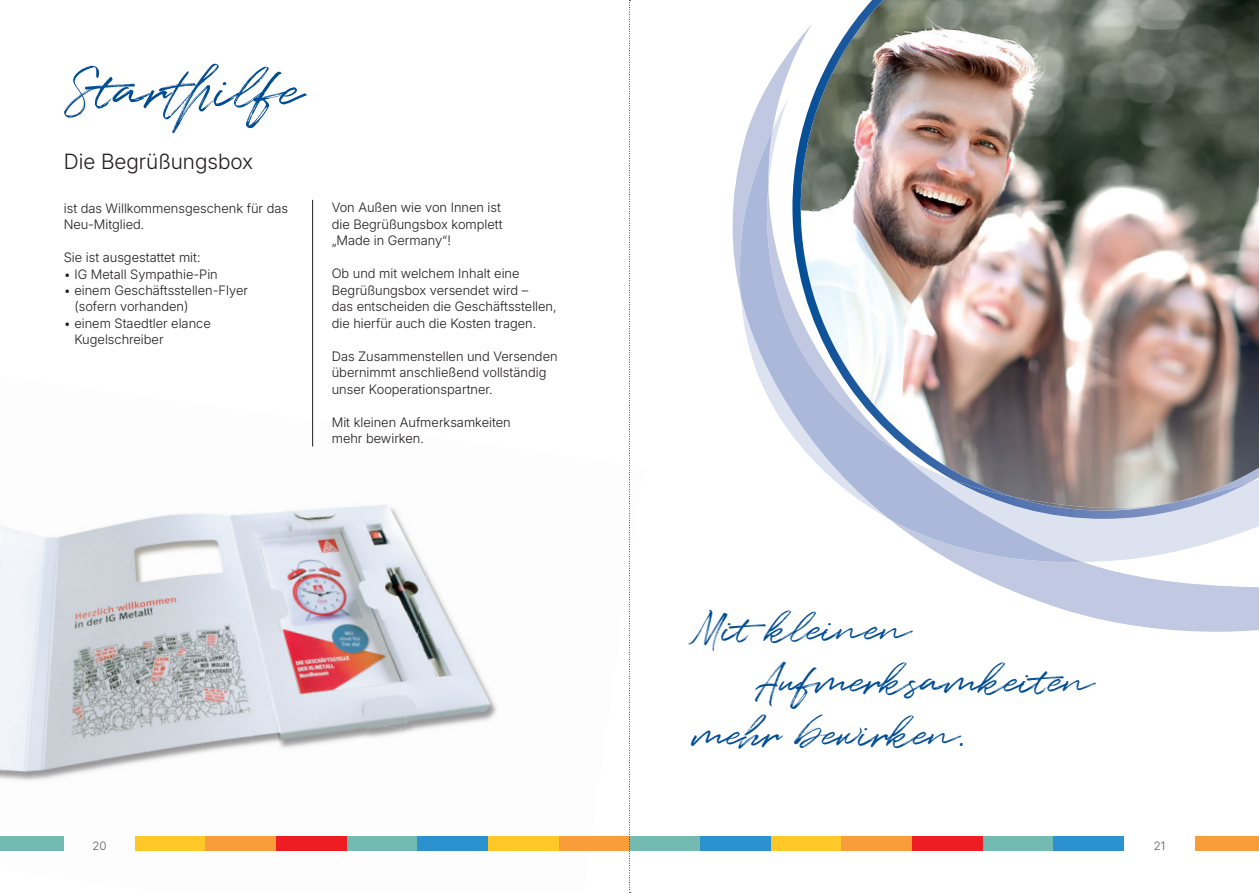
<style>
.page{position:relative;width:1259px;height:893px;background:#fff}
.page>*{position:absolute;margin:0;border:0;box-sizing:border-box;transform-origin:0 0}
.t1{font:57px "Quentin";letter-spacing:-.005em;color:#014d95}
.t2{font:42px "Quentin";letter-spacing:-.01em;color:#014d95}
.t3{font:300 21px "Inter 18 pt";color:#231f20}
.t4{font:300 13.05px/16.5px "Inter 18 pt";color:#231f20}
.t5{font:300 11.55px "Inter 18 pt";color:#625b55}
</style>
<div class="page">
<img style="left:283px;top:418px;width:115px;height:97px">
<img style="left:0;top:523px;width:121px;height:51px">
<img style="left:121px;top:511px;width:162px;height:80px">
<img style="left:270px;top:515px;width:148px;height:96px">
<img style="left:418px;top:555px;width:40px;height:77px">
<img style="left:0;top:574px;width:121px;height:98px">
<img style="left:108px;top:591px;width:162px;height:96px">
<img style="left:256px;top:611px;width:162px;height:97px">
<img style="left:405px;top:632px;width:92px;height:97px">
<img style="left:0;top:672px;width:108px;height:99px">
<img style="left:94px;top:687px;width:162px;height:84px">
<img style="left:242px;top:708px;width:163px;height:63px">
<img style="left:391px;top:729px;width:33px;height:42px">
<svg style="left:732px;top:49px;width:527px;height:583px"></svg>
<svg style="left:740px;top:97px;width:519px;height:465px;fill:#dde2f0"></svg>
<svg style="left:739px;top:130px;width:343px;height:432px"></svg>
<img style="left:792px;top:0;width:467px;height:501px">
<img style="left:845px;top:0;width:38px;height:50px">
<img style="left:800px;top:50px;width:51px;height:326px">
<img style="left:851px;top:375px;width:51px;height:59px">
<img style="left:902px;top:434px;width:51px;height:37px">
<img style="left:953px;top:470px;width:61px;height:10px">
<img style="left:1178px;top:468px;width:81px;height:33px">
<svg style="left:953px;top:480px;width:297px;height:39px;background:#aaaebd"></svg>
<img style="left:1013px;top:497px;width:166px;height:14px">
<hr style="left:312px;top:200px;width:1px;height:246px;background:#231f20">
<div style="left:771px;top:836px;width:70px;height:15px;background:#fec829"></div>
<div style="left:700px;top:836px;width:71px;height:15px;background:#2c91cf"></div>
<div style="left:629px;top:836px;width:71px;height:15px;background:#73bbb0"></div>
<div style="left:841px;top:836px;width:71px;height:15px;background:#f89d39"></div>
<div style="left:912px;top:836px;width:70px;height:15px;background:#ee1d23"></div>
<div style="left:982px;top:836px;width:71px;height:15px;background:#73bbb0"></div>
<div style="left:1053px;top:836px;width:71px;height:15px;background:#2c91cf"></div>
<div style="left:1194px;top:836px;width:65px;height:15px;background:#f89d39"></div>
<div style="left:135px;top:836px;width:70px;height:15px;background:#fec829"></div>
<div style="left:0;top:836px;width:64px;height:15px;background:#73bbb0"></div>
<div style="left:205px;top:836px;width:71px;height:15px;background:#f89d39"></div>
<div style="left:276px;top:836px;width:71px;height:15px;background:#ee1d23"></div>
<div style="left:347px;top:836px;width:70px;height:15px;background:#73bbb0"></div>
<div style="left:417px;top:836px;width:71px;height:15px;background:#2c91cf"></div>
<div style="left:488px;top:836px;width:71px;height:15px;background:#fec829"></div>
<div style="left:559px;top:836px;width:70px;height:15px;background:#f89d39"></div>
<svg style="left:629px;top:0;width:1px;height:893px"></svg>
<h1 class="t1" style="left:64px;top:51px;width:240px">Starthilfe</h1>
<h3 class="t3" style="left:64px;top:146px;width:191px">Die Begrüßungsbox</h3>
<p class="t4" style="left:64px;top:199px;width:226px">ist das Willkommensgeschenk für das<br>Neu-Mitglied.</p>
<p class="t4" style="left:64px;top:249px;width:138px">Sie ist ausgestattet mit:</p>
<p class="t4" style="left:64px;top:265px;width:155px">• IG Metall Sympathie-Pin</p>
<p class="t4" style="left:74px;top:282px;width:175px;text-indent:-11px">• einem Geschäftsstellen-Flyer (sofern vorhanden)</p>
<p class="t4" style="left:74px;top:315px;width:138px;text-indent:-11px">• einem Staedtler elance<br>Kugelschreiber</p>
<p class="t4" style="left:332px;top:199px;width:172px;text-align:justify">Von Außen wie von Innen ist die Begrüßungsbox komplett „Made in Germany“!</p>
<p class="t4" style="left:332px;top:265px;width:226px">Ob und mit welchem Inhalt eine Begrüßungsbox versendet wird –<br>das entscheiden die Geschäftsstellen, die hierfür auch die Kosten tragen.</p>
<p class="t4" style="left:332px;top:348px;width:227px">Das Zusammenstellen und Versenden übernimmt anschließend vollständig unser Kooperationspartner.</p>
<p class="t4" style="left:332px;top:414px;width:180px">Mit kleinen Aufmerksamkeiten mehr bewirken.</p>
<h2 class="t2" style="left:693px;top:600px;width:219px">Mitkleinen</h2>
<h2 class="t2" style="left:756px;top:652px;width:339px">Aufmerksamkeiten</h2>
<h2 class="t2" style="left:693px;top:705px;width:273px">mehr bewirken.</h2>
<p class="t5" style="left:93px;top:838px;width:15px">20</p>
<p class="t5" style="left:1154px;top:838px;width:13px">21</p>
</div>
